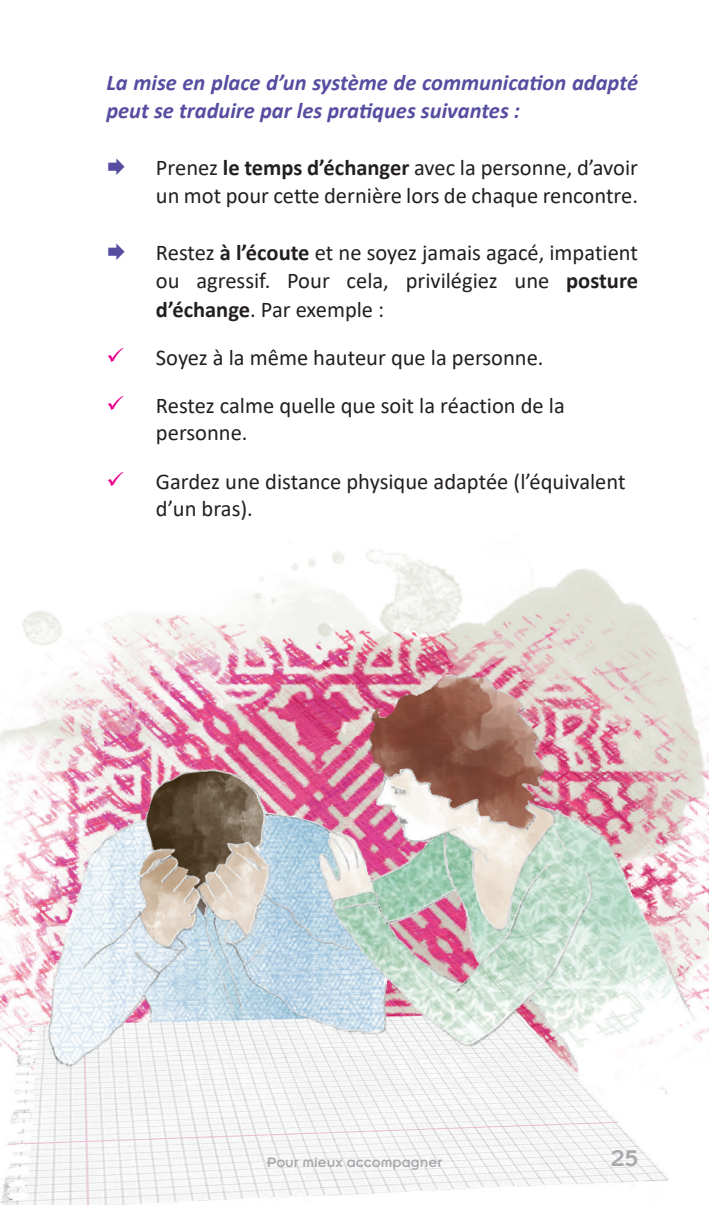
<style>
.page{position:relative;width:709px;height:1205px;background:#fff}
.page>*{position:absolute;margin:0;border:0;box-sizing:border-box;transform-origin:0 0}
.t1{font:25px "Insignia LT Std";color:#a8a9ad}
.t2{font:22.5px/28.2px "Calibri";color:#231f20}
.t3{font:italic 700 22.5px/28.2px "Calibri";color:#564da0}
.t4{font:15px "Insignia LT Std";color:#a8a9ad}
.s1{color:#564da0}
.s2{font-weight:700}
</style>
<div class="page">
<img style="left:0;top:533px;width:709px;height:672px">
<p class="t3" style="left:106px;top:68px;width:533px">La mise en place d’un système de communication adapté peut se traduire par les pratiques suivantes :</p>
<p class="t2" style="left:106px;top:153px;width:533px;text-align:right"><span class="s1">◻</span> Prenez <span class="s2">le temps d’échanger</span> avec la personne, d’avoir un mot pour cette dernière lors de chaque rencontre.</p>
<p class="t2" style="left:156px;top:238px;width:483px;text-align:justify;text-indent:-50px"><span class="s1">◻</span> Restez <span class="s2">à l’écoute</span> et ne soyez jamais agacé, impatient ou agressif. Pour cela, privilégiez une <span class="s2">posture d’échange</span>. Par exemple :</p>
<p class="t2" style="left:156px;top:343px;width:389px">Soyez à la même hauteur que la personne.</p>
<p class="t2" style="left:156px;top:392px;width:410px;line-height:27px">Restez calme quelle que soit la réaction de la personne.</p>
<p class="t2" style="left:156px;top:467px;width:471px;line-height:27px">Gardez une distance physique adaptée (l’équivalent d’un bras).</p>
<p class="t4" style="left:267px;top:1155px;width:177px">Pour mieux accompagner</p>
<p class="t1" style="left:610px;top:1145px;width:29px">25</p>
</div>
